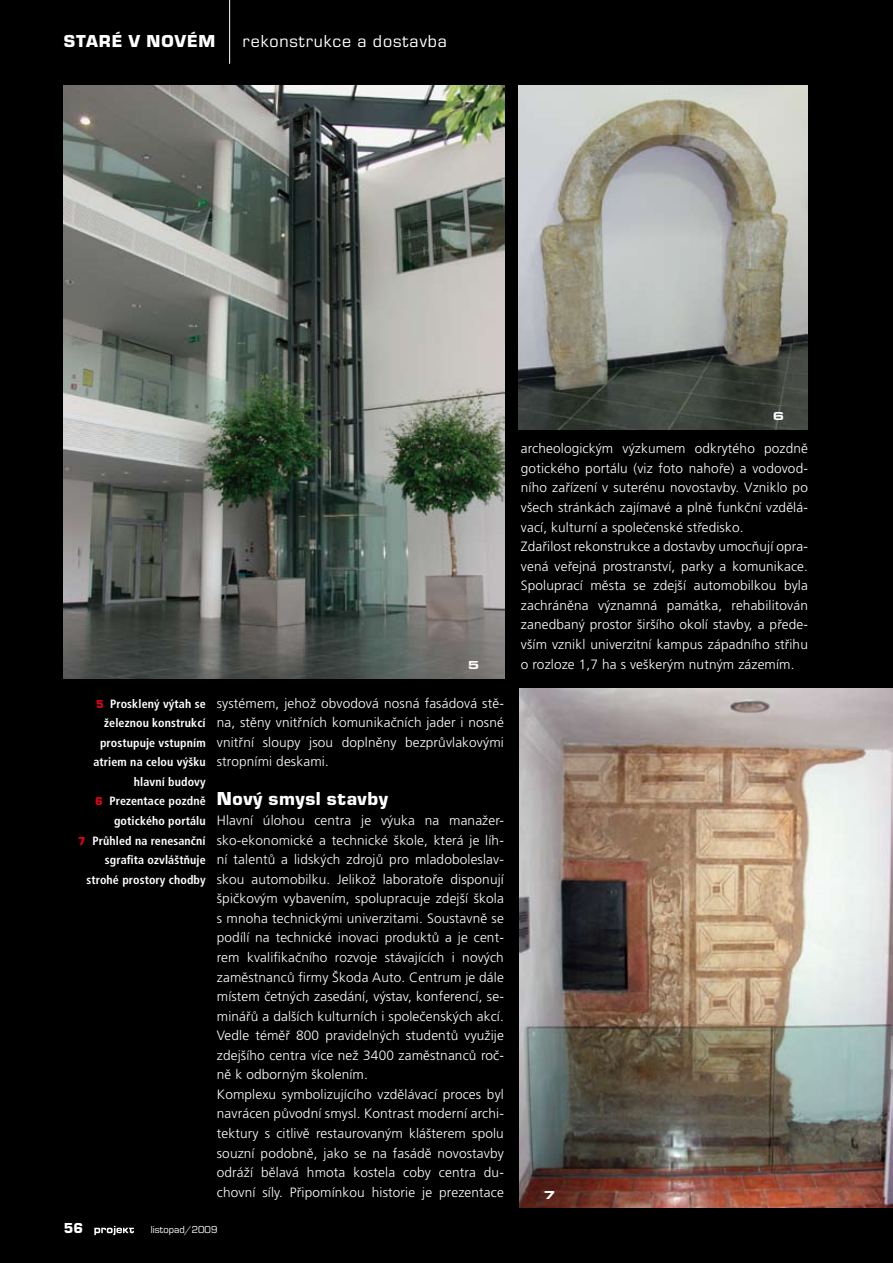
<style>
.page{position:relative;width:893px;height:1263px;background:#000}
.page>*{position:absolute;margin:0;border:0;box-sizing:border-box;transform-origin:0 0}
.t1{font:900 19.5px "Eurostile TCE";letter-spacing:.03em;color:#fff}
.t2{font:18px "Eurostile TCE";letter-spacing:.05em;color:#fff}
.t3{font:900 18px "Eurostile TCE";letter-spacing:.05em;color:#fff}
.t4{font:900 15px "Eurostile TCE";color:#fff}
.t5{font:300 13.5px/19.5px "Frutiger CE";letter-spacing:.01em;color:#fff}
.t6{font:700 condensed 12px/19.5px "Frutiger CE";letter-spacing:.01em;color:#fff;text-align:right}
.t7{font:900 expanded 12px "Eurostile TCE";color:#fff}
.t8{font:10.5px "Eurostile TCE";color:#fff}
.s1{font-family:"Eurostile TCE";font-weight:900;font-stretch:normal;color:#e2001a}
</style>
<div class="page">
<svg style="left:94px;top:1226px;width:40px;height:9px"></svg>
<hr style="left:229px;top:0;width:1px;height:64px;background:#fff">
<img style="left:520px;top:689px;width:373px;height:519px">
<img style="left:64px;top:85px;width:441px;height:593px">
<img style="left:519px;top:85px;width:289px;height:344px">
<h2 class="t3" style="left:64px;top:31px;width:153px">Staré v novém</h2>
<h2 class="t2" style="left:242px;top:31px;width:206px">rekonstrukce a dostavba</h2>
<p class="t7" style="left:468px;top:658px;width:13px">5</p>
<p class="t6" style="left:78px;top:694px;width:129px"><span class="s1">5</span> Prosklený výtah se železnou konstrukcí prostupuje vstupním atriem na celou výšku hlavní budovy<br><span class="s1">6</span> Prezentace pozdně gotického portálu<br><span class="s1">7</span> Průhled na renesanční sgrafita ozvláštňuje strohé prostory chodby</p>
<p class="t5" style="left:217px;top:693px;width:289px;text-align:justify">systémem, jehož obvodová nosná fasádová stě&shy;na, stěny vnitřních komunikačních jader i nosné vnitřní sloupy jsou doplněny bezprůvlakovými stropními deskami.</p>
<h1 class="t1" style="left:217px;top:788px;width:173px">Nový smysl stavby</h1>
<p class="t5" style="left:217px;top:810px;width:289px">Hlavní úlohou centra je výuka na manažer&shy;sko-ekonomické a technické škole, která je líh&shy;ní talentů a lidských zdrojů pro mladoboleslav&shy;skou automobilku. Jelikož laboratoře disponují špičkovým vybavením, spolupracuje zdejší škola s mnoha technickými univerzitami. Soustavně se podílí na technické inovaci produktů a je cent&shy;rem kvalifikačního rozvoje stávajících i nových zaměstnanců firmy Škoda Auto. Centrum je dále místem četných zasedání, výstav, konferencí, se&shy;minářů a dalších kulturních i společenských akcí.<br>Vedle téměř 800 pravidelných studentů využije zdejšího centra více než 3400 zaměstnanců roč&shy;ně k odborným školením.<br>Komplexu symbolizujícího vzdělávací proces byl navrácen původní smysl. Kontrast moderní archi&shy;tektury s citlivě restaurovaným klášterem spolu souzní podobně, jako se na fasádě novostavby odráží bělavá hmota kostela coby centra du&shy;chovní síly. Připomínkou historie je prezentace</p>
<p class="t4" style="left:64px;top:1220px;width:21px">56</p>
<p class="t8" style="left:151px;top:1224px;width:68px">listopad/2009</p>
<p class="t7" style="left:773px;top:409px;width:13px">6</p>
<p class="t5" style="left:521px;top:439px;width:289px">archeologickým výzkumem odkrytého pozdně gotického portálu (viz foto nahoře) a vodovod&shy;ního zařízení v suterénu novostavby. Vzniklo po všech stránkách zajímavé a plně funkční vzdělá&shy;vací, kulturní a společenské středisko.<br>Zdařilost rekonstrukce a dostavby umocňují opra&shy;vená veřejná prostranství, parky a komunikace.<br>Spoluprací města se zdejší automobilkou byla zachráněna významná památka, rehabilitován zanedbaný prostor širšího okolí stavby, a přede&shy;vším vznikl univerzitní kampus západního střihu o rozloze 1,7 ha s veškerým nutným zázemím.</p>
<p class="t7" style="left:544px;top:1188px;width:13px">7</p>
</div>
